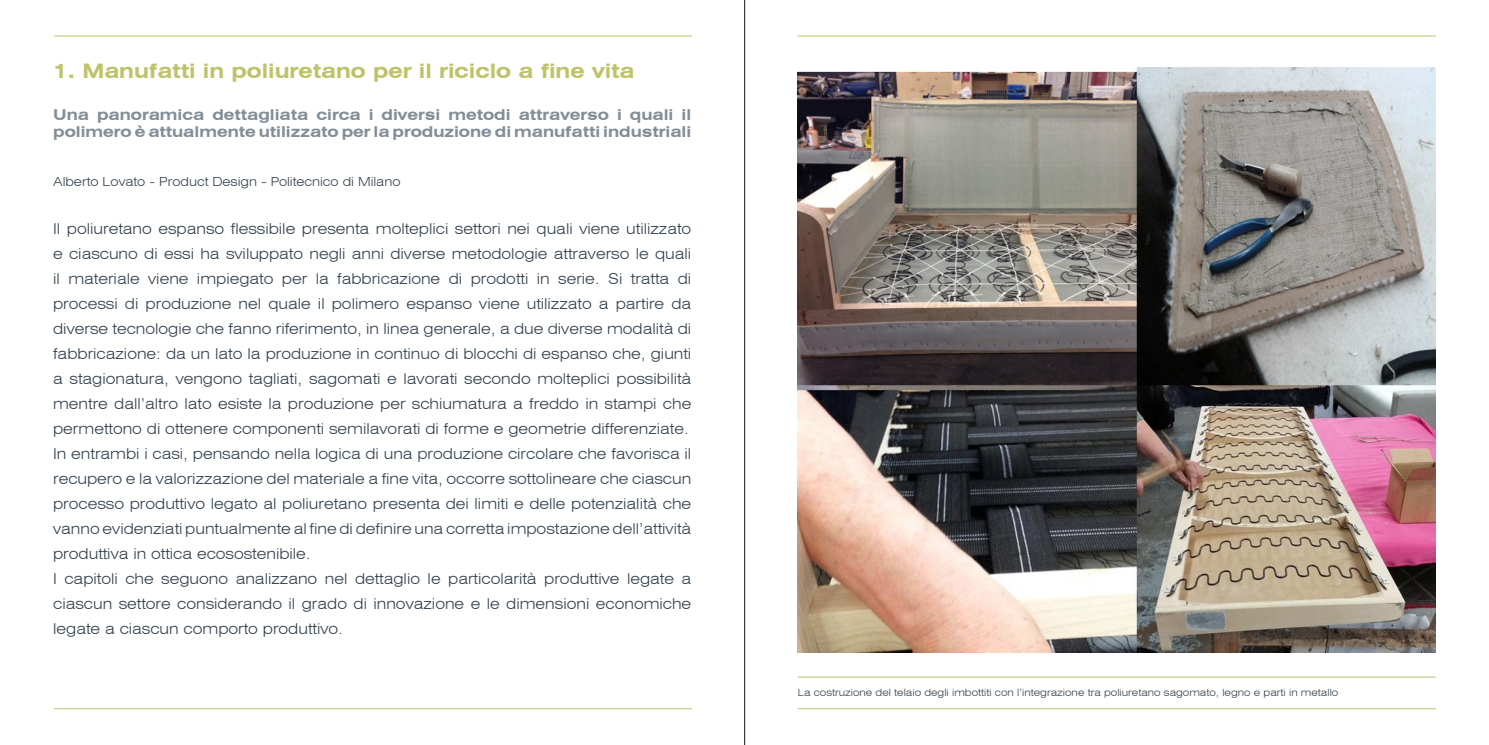
<style>
.page{position:relative;width:1489px;height:745px;background:#fff}
.page>*{position:absolute;margin:0;border:0;box-sizing:border-box;transform-origin:0 0}
.t1{font:700 expanded 20px "Swiss 721 BT";color:#bec268}
.t2{font:300 expanded 15px/25px "Swiss 721 BT";color:#32414d}
.t3{font:700 expanded 15px/17.5px "Swiss 721 BT";color:#828e98}
.t4{font:300 expanded 12.5px "Swiss 721 BT";color:#32414d}
.t5{font:300 expanded 10px "Swiss 721 BT";color:#32414d}
</style>
<div class="page">
<hr style="left:54px;top:35px;width:638px;height:1px;background:#bec268">
<hr style="left:54px;top:707px;width:638px;height:1px;background:#bec268">
<hr style="left:797px;top:35px;width:638px;height:1px;background:#bec268">
<hr style="left:797px;top:707px;width:638px;height:1px;background:#bec268">
<hr style="left:797px;top:676px;width:638px;height:1px;background:#bec268">
<img style="left:797px;top:67px;width:638px;height:585px">
<hr style="left:744px;top:0;width:1px;height:744px;background:#121212">
<h1 class="t1" style="left:53px;top:59px;width:583px">1. Manufatti in poliuretano per il riciclo a fine vita</h1>
<p class="t3" style="left:53px;top:105px;width:639px">Una panoramica dettagliata circa i diversi metodi attraverso i quali il polimero è attualmente utilizzato per la produzione di manufatti industriali</p>
<p class="t4" style="left:53px;top:174px;width:349px">Alberto Lovato - Product Design - Politecnico di Milano</p>
<p class="t2" style="left:53px;top:216px;width:639px">Il poliuretano espanso flessibile presenta molteplici settori nei quali viene utilizzato e ciascuno di essi ha sviluppato negli anni diverse metodologie attraverso le quali il materiale viene impiegato per la fabbricazione di prodotti in serie. Si tratta di processi di produzione nel quale il polimero espanso viene utilizzato a partire da diverse tecnologie che fanno riferimento, in linea generale, a due diverse modalità di fabbricazione: da un lato la produzione in continuo di blocchi di espanso che, giunti a stagionatura, vengono tagliati, sagomati e lavorati secondo molteplici possibilità mentre dall’altro lato esiste la produzione per schiumatura a freddo in stampi che permettono di ottenere componenti semilavorati di forme e geometrie differenziate.<br>In entrambi i casi, pensando nella logica di una produzione circolare che favorisca il recupero e la valorizzazione del materiale a fine vita, occorre sottolineare che ciascun processo produttivo legato al poliuretano presenta dei limiti e delle potenzialità che vanno evidenziati puntualmente al fine di definire una corretta impostazione dell’attività produttiva in ottica ecosostenibile.<br>I capitoli che seguono analizzano nel dettaglio le particolarità produttive legate a ciascun settore considerando il grado di innovazione e le dimensioni economiche legate a ciascun comporto produttivo.</p>
<p class="t5" style="left:797px;top:686px;width:542px">La costruzione del telaio degli imbottiti con l’integrazione tra poliuretano sagomato, legno e parti in metallo</p>
</div>
